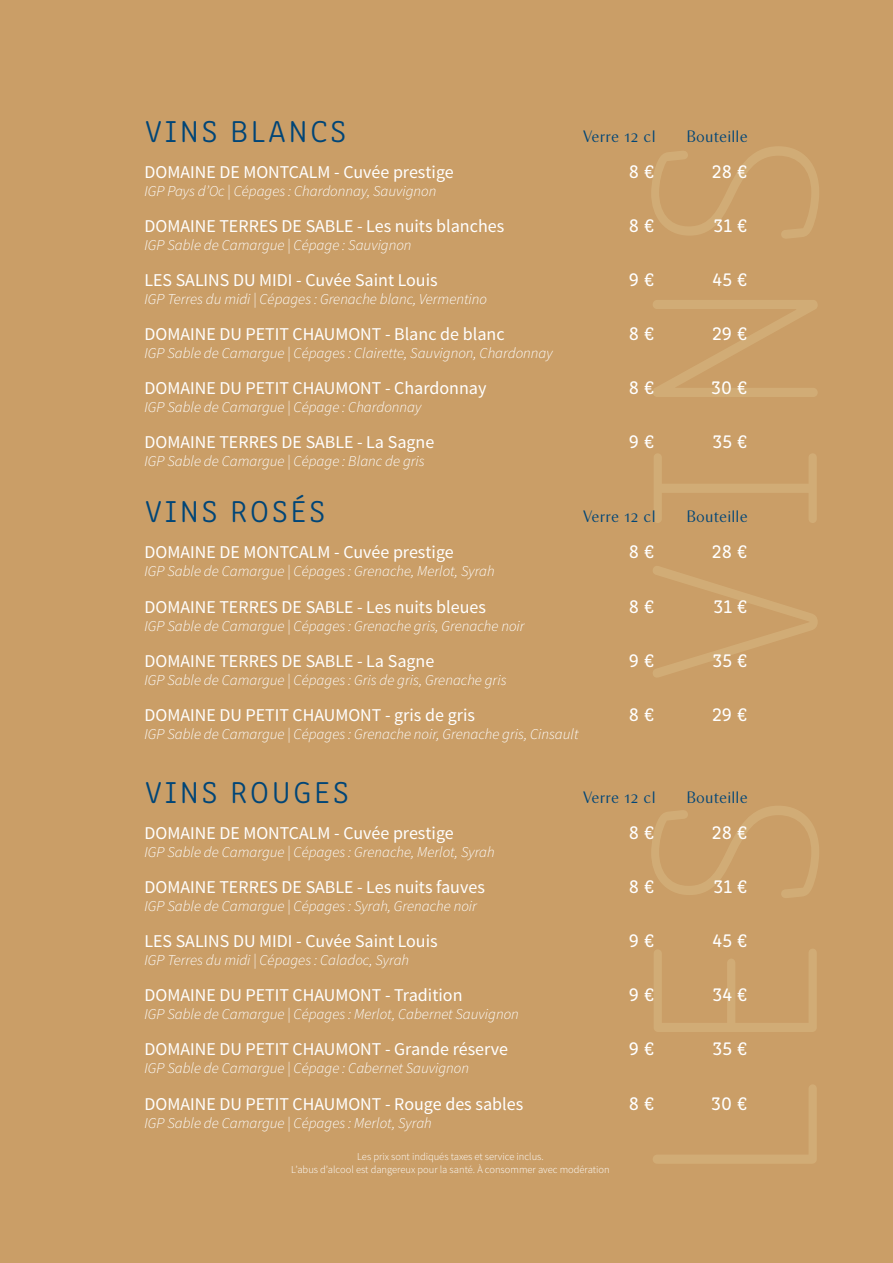
<style>
.page{position:relative;width:893px;height:1263px;background:#ca9e67}
.page>*{position:absolute;margin:0;border:0;box-sizing:border-box;transform-origin:0 0}
.t1{font:300 31.5px "Clone Rounded";letter-spacing:.08em;color:#004577}
.t2{font:19.5px "Clone Rounded";color:#fff}
.t3{font:18px "Source Sans Pro";color:#fff}
.t4{font:300 16.5px "Contralto Small";letter-spacing:.05em;color:#004577}
.t5{font:italic 300 15px "Source Sans Pro";color:#fff}
.t6{font:300 10.5px "Source Sans Pro";color:#fff}
</style>
<div class="page">
<h1 class="t1" style="left:145px;top:108px;width:203px">VINS BLANCS</h1>
<p class="t4" style="left:583px;top:123px;width:73px">Verre 12 cl</p>
<p class="t4" style="left:687px;top:123px;width:62px">Bouteille</p>
<p class="t3" style="left:145px;top:161px;width:311px">DOMAINE DE MONTCALM - Cuvée prestige</p>
<h2 class="t2" style="left:629px;top:157px;width:27px">8 €</h2>
<h2 class="t2" style="left:712px;top:157px;width:37px">28 €</h2>
<p class="t5" style="left:145px;top:182px;width:293px">IGP Pays d’Oc | Cépages : Chardonnay, Sauvignon</p>
<p class="t3" style="left:145px;top:215px;width:361px">DOMAINE TERRES DE SABLE - Les nuits blanches</p>
<h2 class="t2" style="left:629px;top:211px;width:27px">8 €</h2>
<h2 class="t2" style="left:713px;top:211px;width:36px">31 €</h2>
<p class="t5" style="left:145px;top:236px;width:269px">IGP Sable de Camargue | Cépage : Sauvignon</p>
<p class="t3" style="left:145px;top:269px;width:295px">LES SALINS DU MIDI - Cuvée Saint Louis</p>
<h2 class="t2" style="left:629px;top:265px;width:27px">9 €</h2>
<h2 class="t2" style="left:713px;top:265px;width:37px">45 €</h2>
<p class="t5" style="left:145px;top:290px;width:344px">IGP Terres du midi | Cépages : Grenache blanc, Vermentino</p>
<p class="t3" style="left:145px;top:323px;width:362px">DOMAINE DU PETIT CHAUMONT - Blanc de blanc</p>
<h2 class="t2" style="left:629px;top:319px;width:27px">8 €</h2>
<h2 class="t2" style="left:712px;top:319px;width:37px">29 €</h2>
<p class="t5" style="left:145px;top:344px;width:410px">IGP Sable de Camargue | Cépages : Clairette, Sauvignon, Chardonnay</p>
<p class="t3" style="left:145px;top:377px;width:343px">DOMAINE DU PETIT CHAUMONT - Chardonnay</p>
<h2 class="t2" style="left:629px;top:373px;width:27px">8 €</h2>
<h2 class="t2" style="left:711px;top:373px;width:38px">30 €</h2>
<p class="t5" style="left:145px;top:398px;width:278px">IGP Sable de Camargue | Cépage : Chardonnay</p>
<p class="t3" style="left:145px;top:431px;width:291px">DOMAINE TERRES DE SABLE - La Sagne</p>
<h2 class="t2" style="left:629px;top:427px;width:27px">9 €</h2>
<h2 class="t2" style="left:712px;top:427px;width:37px">35 €</h2>
<p class="t5" style="left:145px;top:452px;width:282px">IGP Sable de Camargue | Cépage : Blanc de gris</p>
<h1 class="t1" style="left:145px;top:489px;width:182px">VINS ROSÉS</h1>
<p class="t4" style="left:583px;top:504px;width:73px">Verre 12 cl</p>
<p class="t4" style="left:687px;top:504px;width:62px">Bouteille</p>
<p class="t3" style="left:145px;top:541px;width:311px">DOMAINE DE MONTCALM - Cuvée prestige</p>
<h2 class="t2" style="left:629px;top:537px;width:27px">8 €</h2>
<h2 class="t2" style="left:712px;top:537px;width:37px">28 €</h2>
<p class="t5" style="left:145px;top:562px;width:352px">IGP Sable de Camargue | Cépages : Grenache, Merlot, Syrah</p>
<p class="t3" style="left:145px;top:595px;width:343px">DOMAINE TERRES DE SABLE - Les nuits bleues</p>
<h2 class="t2" style="left:629px;top:592px;width:27px">8 €</h2>
<h2 class="t2" style="left:713px;top:592px;width:36px">31 €</h2>
<p class="t5" style="left:145px;top:617px;width:382px">IGP Sable de Camargue | Cépages : Grenache gris, Grenache noir</p>
<p class="t3" style="left:145px;top:650px;width:291px">DOMAINE TERRES DE SABLE - La Sagne</p>
<h2 class="t2" style="left:629px;top:646px;width:27px">9 €</h2>
<h2 class="t2" style="left:712px;top:646px;width:37px">35 €</h2>
<p class="t5" style="left:145px;top:671px;width:363px">IGP Sable de Camargue | Cépages : Gris de gris, Grenache gris</p>
<p class="t3" style="left:145px;top:704px;width:332px">DOMAINE DU PETIT CHAUMONT - gris de gris</p>
<h2 class="t2" style="left:629px;top:700px;width:27px">8 €</h2>
<h2 class="t2" style="left:712px;top:700px;width:37px">29 €</h2>
<p class="t5" style="left:145px;top:725px;width:435px">IGP Sable de Camargue | Cépages : Grenache noir, Grenache gris, Cinsault</p>
<h1 class="t1" style="left:145px;top:769px;width:206px">VINS ROUGES</h1>
<p class="t4" style="left:583px;top:784px;width:73px">Verre 12 cl</p>
<p class="t4" style="left:687px;top:784px;width:62px">Bouteille</p>
<p class="t3" style="left:145px;top:822px;width:311px">DOMAINE DE MONTCALM - Cuvée prestige</p>
<h2 class="t2" style="left:629px;top:818px;width:27px">8 €</h2>
<h2 class="t2" style="left:712px;top:818px;width:37px">28 €</h2>
<p class="t5" style="left:145px;top:843px;width:352px">IGP Sable de Camargue | Cépages : Grenache, Merlot, Syrah</p>
<p class="t3" style="left:145px;top:876px;width:342px">DOMAINE TERRES DE SABLE - Les nuits fauves</p>
<h2 class="t2" style="left:629px;top:872px;width:27px">8 €</h2>
<h2 class="t2" style="left:713px;top:872px;width:36px">31 €</h2>
<p class="t5" style="left:145px;top:897px;width:334px">IGP Sable de Camargue | Cépages : Syrah, Grenache noir</p>
<p class="t3" style="left:145px;top:930px;width:295px">LES SALINS DU MIDI - Cuvée Saint Louis</p>
<h2 class="t2" style="left:629px;top:926px;width:27px">9 €</h2>
<h2 class="t2" style="left:713px;top:926px;width:37px">45 €</h2>
<p class="t5" style="left:145px;top:951px;width:266px">IGP Terres du midi | Cépages : Caladoc, Syrah</p>
<p class="t3" style="left:145px;top:984px;width:319px">DOMAINE DU PETIT CHAUMONT - Tradition</p>
<h2 class="t2" style="left:629px;top:980px;width:27px">9 €</h2>
<h2 class="t2" style="left:712px;top:980px;width:37px">34 €</h2>
<p class="t5" style="left:145px;top:1005px;width:376px">IGP Sable de Camargue | Cépages : Merlot, Cabernet Sauvignon</p>
<p class="t3" style="left:145px;top:1038px;width:365px">DOMAINE DU PETIT CHAUMONT - Grande réserve</p>
<h2 class="t2" style="left:629px;top:1034px;width:27px">9 €</h2>
<h2 class="t2" style="left:712px;top:1034px;width:37px">35 €</h2>
<p class="t5" style="left:145px;top:1059px;width:326px">IGP Sable de Camargue | Cépage : Cabernet Sauvignon</p>
<p class="t3" style="left:145px;top:1092px;width:380px">DOMAINE DU PETIT CHAUMONT - Rouge des sables</p>
<h2 class="t2" style="left:629px;top:1088px;width:27px">8 €</h2>
<h2 class="t2" style="left:711px;top:1088px;width:38px">30 €</h2>
<p class="t5" style="left:145px;top:1113px;width:289px">IGP Sable de Camargue | Cépages : Merlot, Syrah</p>
<p class="t6" style="left:357px;top:1150px;width:188px">Les prix sont indiqués taxes et service inclus.</p>
<p class="t6" style="left:291px;top:1163px;width:320px">L’abus d’alcool est dangereux pour la santé. À consommer avec modération</p>
</div>
